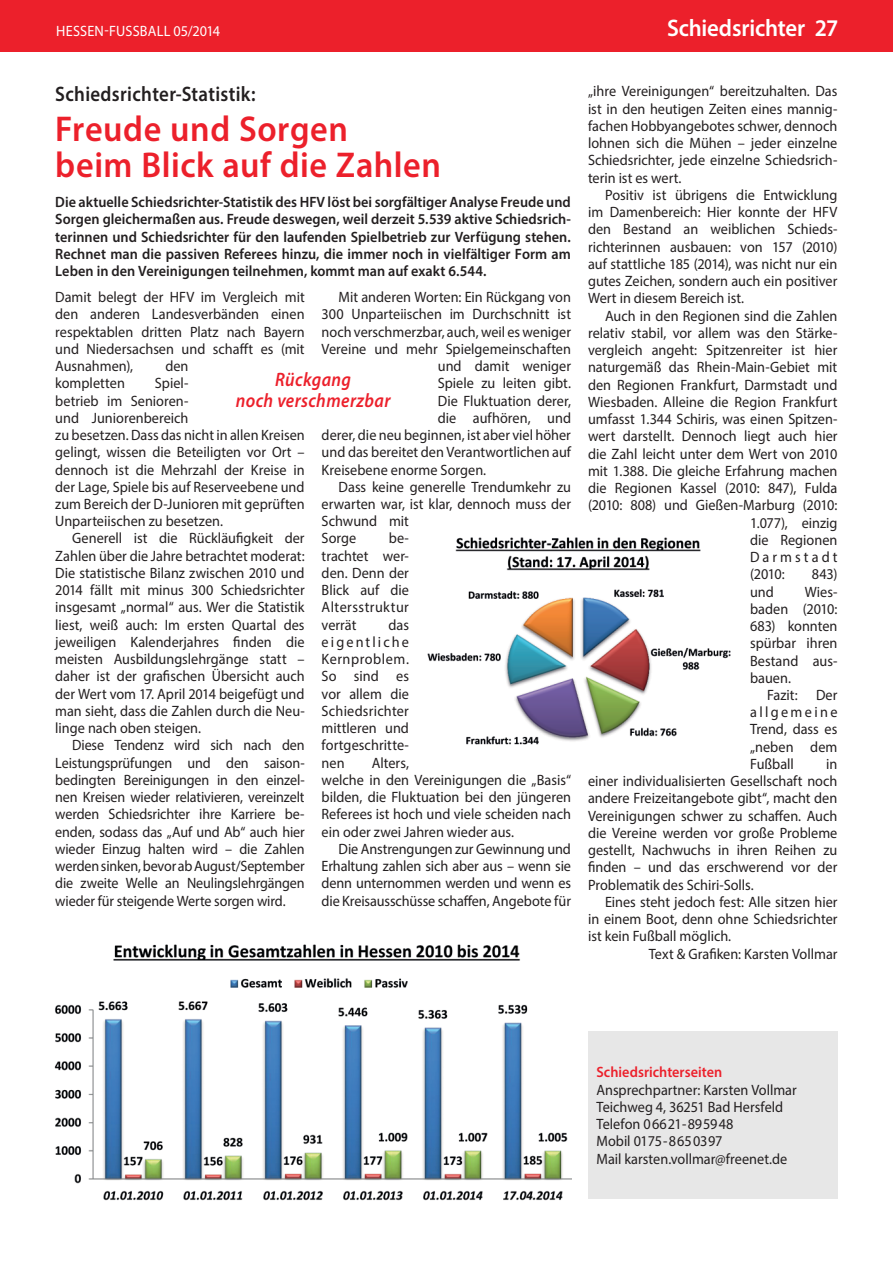
<style>
.page{position:relative;width:893px;height:1263px;background:#fff}
.page>*{position:absolute;margin:0;border:0;box-sizing:border-box;transform-origin:0 0}
.t1{font:600 36px/36px "Myriad Pro";letter-spacing:.02em;color:#ec202b;scale:.95 1}
.t2{font:600 24px "Myriad Pro";letter-spacing:-.01em;color:#fff;scale:.95 1}
.t3{font:600 21px "Myriad Pro";letter-spacing:.02em;color:#231f20;scale:.9 1}
.t4{font:italic 600 19.5px/21px "Myriad Pro";letter-spacing:.02em;color:#ec202b;text-align:center;scale:.9 1}
.t5{font:15px/17.2px "Myriad Pro";color:#231f20;text-align:justify;scale:.95 1}
.t6{font:600 15px/17.2px "Myriad Pro";color:#231f20;text-align:justify;scale:.95 1}
.t7{font:15px/17.2px "Myriad Pro";color:#231f20;text-align:justify;scale:.94 1}
.t8{font:15px "Myriad Pro";letter-spacing:.01em;color:#fff;scale:.95 1}
.t9{font:600 15px "Myriad Pro";letter-spacing:.005em;color:#ec202b;scale:.95 1}
.t10{font:15px "Myriad Pro";letter-spacing:.215em;color:#231f20;scale:.95 1}
</style>
<div class="page">
<div style="left:0;top:0;width:893px;height:51px;background:#ec202b"></div>
<div style="left:588px;top:1031px;width:249px;height:168px;background:#e7e7e7"></div>
<img style="left:54px;top:944px;width:517px;height:257px">
<img style="left:427px;top:537px;width:304px;height:208px">
<p class="t8" style="left:56px;top:26px;width:174px">HESSEN-FUSSBALL 05/2014</p>
<h2 class="t2" style="left:667px;top:19px;width:182px">Schiedsrichter 27</h2>
<p class="t8" style="left:181px;top:26px;width:9px">3</p>
<p class="t8" style="left:213px;top:26px;width:9px">3</p>
<h3 class="t3" style="left:55px;top:86px;width:224px">Schiedsrichter-Statistik:</h3>
<h1 class="t1" style="left:55px;top:114px;width:408px">Freude und Sorgen<br>beim Blick auf die Zahlen</h1>
<p class="t6" style="left:55px;top:195px;width:544px">Die aktuelle Schiedsrichter-Statistik des HFV löst bei sorgfältiger Analyse Freude und Sorgen gleichermaßen aus. Freude deswegen, weil derzeit 5.539 aktive Schiedsrich&shy;terinnen und Schiedsrichter für den laufenden Spielbetrieb zur Verfügung stehen.<br>Rechnet man die passiven Referees hinzu, die immer noch in vielfältiger Form am Leben in den Vereinigungen teilnehmen, kommt man auf exakt 6.544.</p>
<p class="t5" style="left:55px;top:289px;width:264px">Damit belegt der HFV im Vergleich mit den anderen Landesverbänden einen respektablen dritten Platz nach Bayern und Niedersachsen und schafft es (mit Ausnahmen),</p>
<p class="t5" style="left:339px;top:289px;width:246px">Mit anderen Worten: Ein Rückgang von</p>
<p class="t5" style="left:322px;top:307px;width:264px">300 Unparteiischen im Durchschnitt ist</p>
<p class="t5" style="left:322px;top:324px;width:264px">noch verschmerzbar, auch, weil es weniger</p>
<p class="t5" style="left:322px;top:341px;width:264px">Vereine und mehr Spielgemeinschaften</p>
<p class="t5" style="left:438px;top:358px;width:142px">und damit weniger</p>
<p class="t5" style="left:438px;top:376px;width:142px">Spiele zu leiten gibt.</p>
<p class="t5" style="left:438px;top:393px;width:142px">Die Fluktuation derer,</p>
<p class="t5" style="left:438px;top:410px;width:142px">die aufhören, und</p>
<p class="t5" style="left:322px;top:427px;width:264px">derer, die neu beginnen, ist aber viel höher</p>
<p class="t5" style="left:322px;top:445px;width:264px">und das bereitet den Verantwortlichen auf</p>
<p class="t5" style="left:322px;top:462px;width:175px">Kreisebene enorme Sorgen.</p>
<p class="t5" style="left:339px;top:479px;width:246px">Dass keine generelle Trendumkehr zu</p>
<p class="t5" style="left:322px;top:496px;width:264px">erwarten war, ist klar, dennoch muss der</p>
<p class="t5" style="left:322px;top:514px;width:93px">Schwund mit</p>
<p class="t5" style="left:322px;top:531px;width:38px">Sorge</p>
<p class="t5" style="left:165px;top:358px;width:26px">den</p>
<h3 class="t4" style="left:236px;top:370px;width:173px">Rückgang<br>noch verschmerzbar</h3>
<p class="t5" style="left:55px;top:376px;width:264px;text-align:left;text-indent:100px">Spiel-<br>betrieb im Senio ren-<br>und Juniorenbereich<br>zu besetzen. Dass das nicht in allen Kreisen gelingt, wissen die Beteiligten vor Ort – dennoch ist die Mehrzahl der Kreise in der Lage, Spiele bis auf Reserveebene und zum Bereich der D-Junioren mit geprüften<br>Unparteiischen zu besetzen.</p>
<p class="t5" style="left:55px;top:531px;width:264px;text-indent:17px">Generell ist die Rückläufigkeit der Zahlen über die Jahre betrachtet moderat:<br>Die statistische Bilanz zwischen 2010 und 2014 fällt mit minus 300 Schiedsrichter insgesamt „normal“ aus. Wer die Statistik liest, weiß auch: Im ersten Quartal des jeweiligen Kalenderjahres finden die meisten Ausbildungslehrgänge statt – daher ist der grafischen Übersicht auch der Wert vom 17. April 2014 beigefügt und man sieht, dass die Zahlen durch die Neu&shy;linge nach oben steigen.</p>
<p class="t7" style="left:55px;top:738px;width:267px;text-indent:17px">Diese Tendenz wird sich nach den Leistungsprüfungen und den saison&shy;bedingten Bereinigungen in den einzel&shy;nen Kreisen wieder relativieren, vereinzelt werden Schiedsrichter ihre Karriere be&shy;enden, sodass das „Auf und Ab“ auch hier wieder Einzug halten wird – die Zahlen werden sinken, bevor ab August/September die zweite Welle an Neulingslehrgängen wieder für steigende Werte sorgen wird.</p>
<p class="t5" style="left:55px;top:376px;width:75px">kompletten</p>
<p class="t5" style="left:322px;top:531px;width:93px;text-indent:67px">be&shy;trachtet wer&shy;den. Denn der Blick auf die Altersstruktur verrät</p>
<p class="t5" style="left:322px;top:617px;width:93px;text-indent:67px">das eigentliche Kernproblem.<br>So sind es vor allem die Schiedsrichter mittleren und fortgeschritte&shy;nen</p>
<p class="t5" style="left:322px;top:755px;width:264px;text-align:left;text-indent:50px">Alters,<br>welche in den Vereinigungen die „Basis“ bilden, die Fluktuation bei den jüngeren<br>Referees ist hoch und viele scheiden nach ein oder zwei Jahren wieder aus.</p>
<p class="t5" style="left:322px;top:841px;width:264px;text-indent:17px">Die Anstrengungen zur Gewinnung und Erhaltung zahlen sich aber aus – wenn sie denn unternommen werden und wenn es die Kreisausschüsse schaffen, Angebote für</p>
<p class="t5" style="left:588px;top:84px;width:264px">„ihre Vereinigungen“ bereitzuhalten. Das ist in den heutigen Zeiten eines mannig&shy;fachen Hobbyangebotes schwer, dennoch lohnen sich die Mühen – jeder einzelne Schiedsrichter, jede einzelne Schiedsrich&shy;terin ist es wert.</p>
<p class="t5" style="left:588px;top:187px;width:264px;text-indent:17px">Positiv ist übrigens die Entwicklung im Damenbereich: Hier konnte der HFV den Bestand an weiblichen Schieds&shy;richterinnen ausbauen: von 157 (2010) auf stattliche 185 (2014), was nicht nur ein gutes Zeichen, sondern auch ein positiver Wert in diesem Bereich ist.</p>
<p class="t5" style="left:605px;top:308px;width:246px">Auch in den Regionen sind die Zahlen</p>
<p class="t5" style="left:588px;top:325px;width:264px">relativ stabil, vor allem was den Stärke-</p>
<p class="t5" style="left:588px;top:342px;width:264px">vergleich angeht: Spitzenreiter ist hier</p>
<p class="t5" style="left:588px;top:360px;width:264px">naturgemäß das Rhein-Main-Gebiet mit</p>
<p class="t5" style="left:588px;top:377px;width:264px">den Regionen Frankfurt, Darmstadt und</p>
<p class="t5" style="left:588px;top:394px;width:264px">Wiesbaden. Alleine die Region Frankfurt</p>
<p class="t5" style="left:588px;top:411px;width:264px">umfasst 1.344 Schiris, was einen Spitzen-</p>
<p class="t5" style="left:588px;top:429px;width:264px">wert darstellt. Dennoch liegt auch hier</p>
<p class="t5" style="left:588px;top:446px;width:264px">die Zahl leicht unter dem Wert von 2010</p>
<p class="t5" style="left:588px;top:463px;width:264px">mit 1.388. Die gleiche Erfahrung machen</p>
<p class="t5" style="left:588px;top:480px;width:264px">die Regionen Kassel (2010: 847), Fulda</p>
<p class="t5" style="left:588px;top:498px;width:264px">(2010: 808) und Gießen-Marburg (2010:</p>
<p class="t5" style="left:750px;top:515px;width:93px">1.077), einzig</p>
<p class="t5" style="left:750px;top:532px;width:93px">die Regionen</p>
<p class="t10" style="left:750px;top:551px;width:93px">Darmstadt</p>
<p class="t5" style="left:750px;top:567px;width:38px">(2010:</p>
<p class="t5" style="left:812px;top:567px;width:28px">843)</p>
<p class="t5" style="left:750px;top:584px;width:27px">und</p>
<p class="t5" style="left:750px;top:584px;width:93px;text-indent:55px">Wies&shy;baden (2010:<br>683) konnten spürbar ihren Bestand aus&shy;bauen.</p>
<p class="t5" style="left:750px;top:687px;width:93px;text-indent:17px">Fazit: Der allgemeine Trend, dass es „neben dem Fußball</p>
<p class="t5" style="left:588px;top:756px;width:264px;text-indent:238px">in einer individualisierten Gesellschaft noch andere Freizeitangebote gibt“, macht den Vereinigungen schwer zu schaffen. Auch die Vereine werden vor große Probleme gestellt, Nachwuchs in ihren Reihen zu finden – und das erschwerend vor der Problematik des Schiri-Solls.</p>
<p class="t5" style="left:605px;top:894px;width:246px">Eines steht jedoch fest: Alle sitzen hier</p>
<p class="t5" style="left:588px;top:911px;width:264px">in einem Boot, denn ohne Schiedsrichter</p>
<p class="t5" style="left:588px;top:929px;width:152px">ist kein Fußball möglich.</p>
<p class="t5" style="left:649px;top:946px;width:200px">Text &amp; Grafiken: Karsten Vollmar</p>
<p class="t9" style="left:596px;top:1067px;width:134px">Schiedsrichterseiten</p>
<p class="t5" style="left:596px;top:1082px;width:212px;text-align:left">Ansprechpartner: Karsten Vollmar<br>Teichweg 4, 36251 Bad Hersfeld<br>Telefon 06621-895948<br>Mobil 0175-8650397<br>Mail karsten.vollmar@freenet.de</p>
</div>
